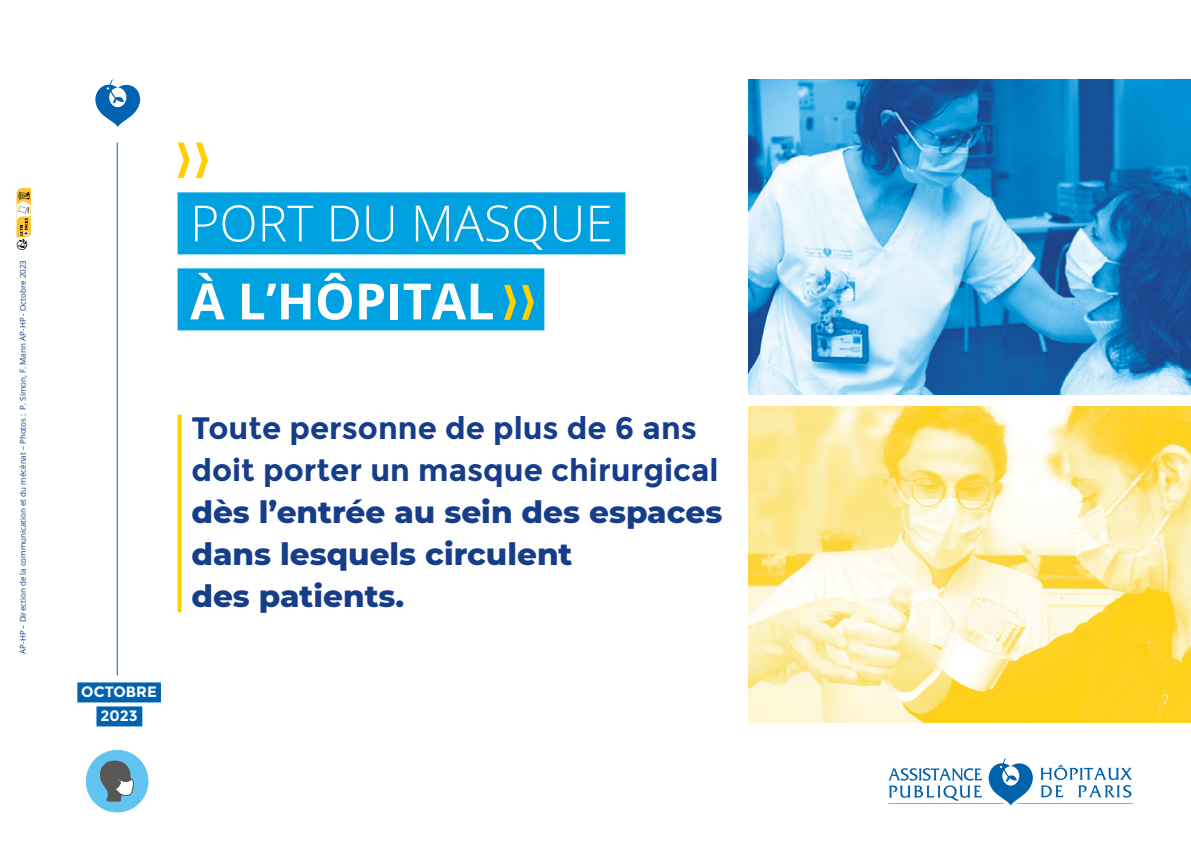
<style>
.page{position:relative;width:1191px;height:842px;background:#fff}
.page>*{position:absolute;margin:0;border:0;box-sizing:border-box;transform-origin:0 0}
.t1{font:300 50px "Open Sans";color:#fff}
.t2{font:700 50px "Open Sans";color:#fff}
.t3{font:800 31px/42px "Montserrat";color:#153d8a}
.t4{font:700 31px/42px "Montserrat";color:#153d8a}
.t5{font:700 15px/24px "Montserrat";color:#fff;text-align:center}
.t6{font:8px "Open Sans";color:#153d8a}
.t7{font:700 condensed 2.1px "Helvetica Neue LT Pro";letter-spacing:-.02em;color:#000}
</style>
<div class="page">
<div style="left:86px;top:750px;width:62px;height:62px;background:#61c4f0;border-radius:50%"></div>
<div style="left:86px;top:750px;width:62px;height:62px;border:1px solid #61c4f0;border-radius:50%"></div>
<svg style="left:100px;top:761px;width:33px;height:41px"></svg>
<img style="left:748px;top:79px;width:443px;height:316px">
<img style="left:748px;top:407px;width:443px;height:316px">
<hr style="left:117px;top:143px;width:1px;height:532px;background:#0063af">
<svg style="left:95px;top:79px;width:45px;height:48px"></svg>
<div style="left:77px;top:682px;width:84px;height:20px;background:#0063af"></div>
<div style="left:96px;top:706px;width:46px;height:20px;background:#0063af"></div>
<svg style="left:888px;top:758px;width:244px;height:47px"></svg>
<svg style="left:17px;top:188px;width:14px;height:62px"></svg>
<svg style="left:178px;top:415px;width:4px;height:197px"></svg>
<div style="left:178px;top:192px;width:447px;height:62px;background:#00a1e0"></div>
<div style="left:178px;top:268px;width:366px;height:62px;background:#00a1e0"></div>
<svg style="left:504px;top:285px;width:30px;height:35px"></svg>
<svg style="left:178px;top:142px;width:30px;height:36px"></svg>
<p class="t7" style="left:27px;top:213px;width:8px;rotate:-90deg">AFFICHE</p>
<h1 class="t1" style="left:190px;top:189px;width:424px">PORT DU MASQUE</h1>
<h1 class="t2" style="left:190px;top:266px;width:306px">À L’HÔPITAL</h1>
<p class="t6" style="left:17px;top:654px;width:395px;rotate:-90deg">AP-HP – Direction de la communication et du mécénat – Photos : P. Simon, F. Marin AP-HP - Octobre 2023</p>
<h2 class="t4" style="left:191px;top:408px;width:529px">Toute personne de plus de 6 ans doit porter un masque chirurgical</h2>
<h2 class="t3" style="left:191px;top:490px;width:532px">dès l’entrée au sein des espaces dans lesquels circulent<br>des patients.</h2>
<h3 class="t5" style="left:81px;top:680px;width:77px">OCTOBRE<br>2023</h3>
</div>
